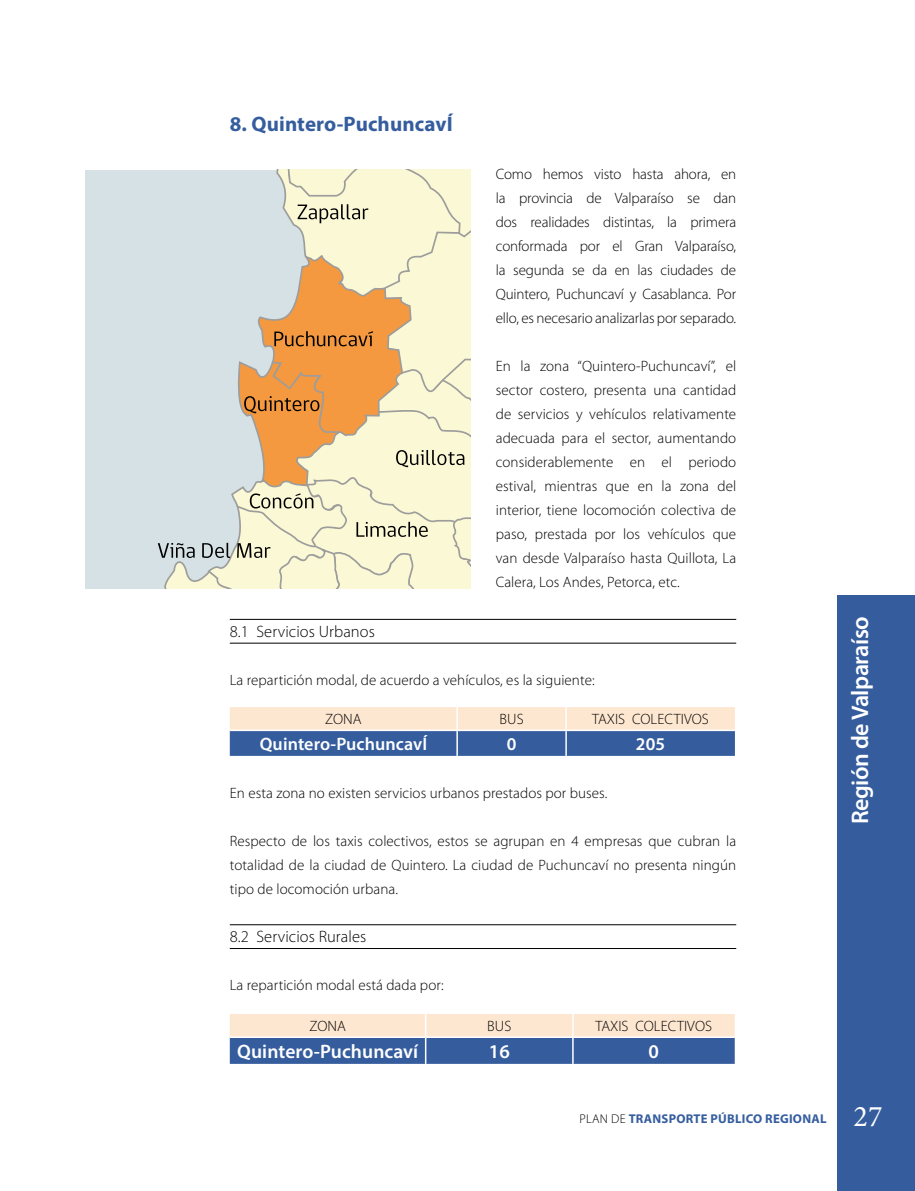
<style>
.page{position:relative;width:915px;height:1191px;background:#fff}
.page>*{position:absolute;margin:0;border:0;box-sizing:border-box;transform-origin:0 0}
.t1{font:30px "Minion Pro";color:#fff}
.t2{font:600 24px "Myriad Pro";letter-spacing:-.02em;color:#fff}
.t3{font:700 21px "Myriad Pro";letter-spacing:.005em;color:#355d9e}
.t4{font:600 19.5px "Myriad Pro";letter-spacing:.005em;color:#fff}
.t5{font:600 18px "Myriad Pro";letter-spacing:.005em;color:#fff}
.t6{font:300 16.5px "Myriad Pro";letter-spacing:.005em;color:#000}
.t7{font:300 15px/24px "Myriad Pro";letter-spacing:.005em;color:#000;text-align:justify}
.t8{font:700 12.75px "Myriad Pro";letter-spacing:.02em;color:#355d9e}
.s1{font-weight:300;color:#000}
</style>
<div class="page">
<div style="left:837px;top:595px;width:77px;height:596px;background:#355d9e"></div>
<div style="left:85px;top:170px;width:385px;height:418px;background:#d5e1e4"></div>
<svg style="left:157px;top:170px;width:313px;height:418px"></svg>
<hr style="left:230px;top:619px;width:506px;height:1px;background:#000">
<hr style="left:230px;top:643px;width:506px;height:1px;background:#000">
<hr style="left:230px;top:924px;width:506px;height:1px;background:#000">
<hr style="left:230px;top:948px;width:506px;height:1px;background:#000">
<svg style="left:230px;top:707px;width:504px;height:49px;background:#99a3b9"></svg>
<svg style="left:230px;top:1014px;width:504px;height:49px;background:#98a2b9"></svg>
<h3 class="t3" style="left:230px;top:111px;width:224px">8. QUINTERO-PUCHUNCAVÍ</h3>
<p class="t7" style="left:495px;top:162px;width:242px">Como hemos visto hasta ahora, en la provincia de Valparaíso se dan dos realidades distintas, la primera conformada por el Gran Valparaíso, la segunda se da en las ciudades de Quintero, Puchuncaví y Casablanca. Por ello, es necesario analizarlas por separado.</p>
<p class="t7" style="left:495px;top:354px;width:242px">En la zona “Quintero-Puchuncaví”, el sector costero, presenta una cantidad de servicios y vehículos relativamente adecuada para el sector, aumentando considerablemente en el periodo estival, mientras que en la zona del interior, tiene locomoción colectiva de paso, prestada por los vehículos que van desde Valparaíso hasta Quillota, La Calera, Los Andes, Petorca, etc.</p>
<p class="t6" style="left:230px;top:621px;width:147px">8.1 Servicios U rbanos</p>
<p class="t7" style="left:230px;top:667px;width:366px">La repartición modal, de acuerdo a vehículos, es la siguiente:</p>
<p class="t7" style="left:325px;top:707px;width:38px">ZONA</p>
<p class="t7" style="left:499px;top:707px;width:26px">BUS</p>
<p class="t7" style="left:592px;top:707px;width:118px">TAXI S COLECTIVOS</p>
<p class="t5" style="left:260px;top:732px;width:169px">Quintero-PuchuncavÍ</p>
<p class="t5" style="left:506px;top:732px;width:11px">0</p>
<p class="t5" style="left:635px;top:732px;width:31px">205</p>
<p class="t7" style="left:230px;top:780px;width:379px">En esta zona no existen servicios urbanos prestados por buses.</p>
<p class="t7" style="left:230px;top:828px;width:507px">Respecto de los taxis colectivos, estos se agrupan en 4 empresas que cubran la totalidad de la ciudad de Quintero. La ciudad de Puchuncaví no presenta ningún tipo de locomoción urbana.</p>
<p class="t6" style="left:230px;top:926px;width:138px">8.2 Servicios Rurales</p>
<p class="t7" style="left:230px;top:972px;width:215px">La repartición modal está dada por:</p>
<p class="t7" style="left:309px;top:1014px;width:38px">ZONA</p>
<p class="t7" style="left:487px;top:1014px;width:26px">BUS</p>
<p class="t7" style="left:595px;top:1014px;width:118px">TAXI S COLECTIVOS</p>
<h3 class="t4" style="left:237px;top:1039px;width:182px">Quintero-Puchuncaví</h3>
<h3 class="t4" style="left:488px;top:1039px;width:23px">16</h3>
<h3 class="t4" style="left:648px;top:1039px;width:12px">0</h3>
<h2 class="t2" style="left:844px;top:824px;width:209px;rotate:-90deg">Región de Valparaíso</h2>
<p class="t8" style="left:579px;top:1110px;width:248px"><span class="s1">PLAN DE</span> TRANSPORTE PÚBLICO REGIONAL</p>
<h1 class="t1" style="left:853px;top:1096px;width:30px">27</h1>
</div>
